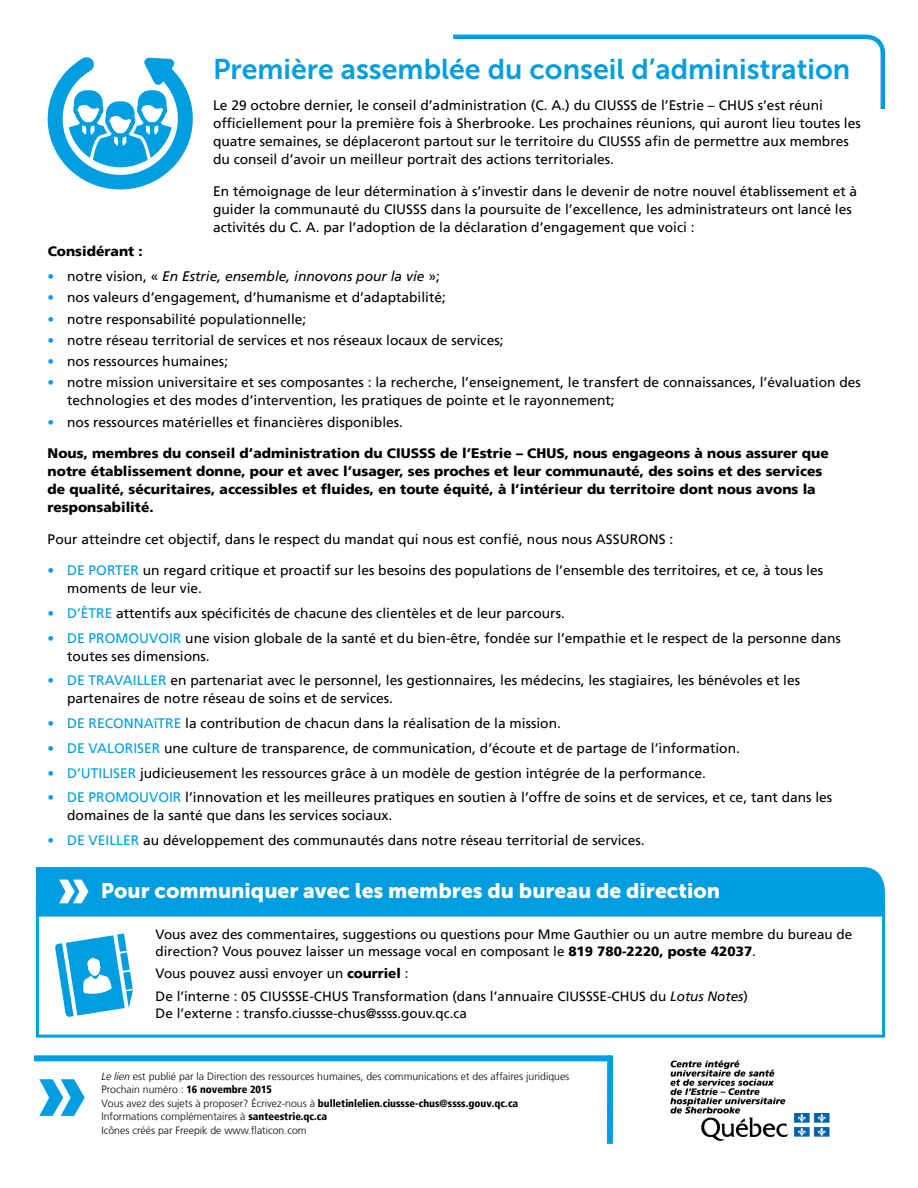
<style>
.page{position:relative;width:918px;height:1188px;background:#fff}
.page>*{position:absolute;margin:0;border:0;box-sizing:border-box;transform-origin:0 0}
.t1{font:28.5px "Museo Sans 700";color:#009ee0}
.t2{font:21px "Museo Sans 900";color:#fff}
.t3{font:13.8px/18px "Frutiger LT";color:#000}
.t4{font:900 13.8px/18px "Frutiger LT";color:#000}
.t5{font:italic 13.8px "Frutiger LT";color:#000}
.t6{font:13.5px/16.2px "Frutiger LT";color:#000}
.t7{font:300 10.5px/13.5px "Frutiger LT";color:#000}
.t8{font:300 10.5px "Frutiger CE";color:#000}
.s1{font-style:normal;font-size:13.5px;color:#009ee0}
.s2{font-style:normal}
.s3{font-size:13.5px;color:#009ee0}
.s4{color:#009ee0}
.s5{font-weight:900}
.s6{font-style:italic}
.s7{font-weight:900;font-stretch:condensed}
</style>
<div class="page">
<svg style="left:453px;top:34px;width:433px;height:76px"></svg>
<svg style="left:39px;top:1079px;width:46px;height:37px"></svg>
<div style="left:607px;top:1055px;width:6px;height:89px;background:#009ee0"></div>
<div style="left:34px;top:1055px;width:576px;height:6px;background:#009ee0"></div>
<img style="left:670px;top:1060px;width:160px;height:81px">
<svg style="left:47px;top:57px;width:146px;height:133px"></svg>
<div style="left:35px;top:867px;width:851px;height:51px;background:#009ee0"></div>
<div style="left:36px;top:900px;width:849px;height:138px;border:3px solid #009ee0"></div>
<svg style="left:59px;top:880px;width:30px;height:23px"></svg>
<svg style="left:55px;top:933px;width:78px;height:84px"></svg>
<h1 class="t1" style="left:213px;top:53px;width:639px">Première assemblée du conseil d’administration</h1>
<p class="t3" style="left:213px;top:96px;width:649px">Le 29 octobre dernier, le conseil d’administration (C. A.) du CIUSSS de l’Estrie – CHUS s’est réuni officiellement pour la première fois à Sherbrooke. Les prochaines réunions, qui auront lieu toutes les quatre semaines, se déplaceront partout sur le territoire du CIUSSS afin de permettre aux membres du conseil d’avoir un meilleur portrait des actions territoriales.</p>
<p class="t3" style="left:213px;top:182px;width:646px">En témoignage de leur détermination à s’investir dans le devenir de notre nouvel établissement et à guider la communauté du CIUSSS dans la poursuite de l’excellence, les administrateurs ont lancé les activités du C. A. par l’adoption de la déclaration d’engagement que voici :</p>
<p class="t4" style="left:48px;top:242px;width:97px">Considérant :</p>
<p class="t5" style="left:48px;top:268px;width:394px"><span class="s1">•</span> <span class="s2">notre vision, «</span> En Estrie, ensemble, innovons pour la vie <span class="s2">»;</span></p>
<p class="t3" style="left:48px;top:289px;width:400px"><span class="s3">•</span> nos valeurs d’engagement, d’humanisme et d’adaptabilité;</p>
<p class="t3" style="left:48px;top:310px;width:260px"><span class="s3">•</span> notre responsabilité populationnelle;</p>
<p class="t3" style="left:48px;top:331px;width:457px"><span class="s3">•</span> notre réseau territorial de services et nos réseaux locaux de services;</p>
<p class="t3" style="left:48px;top:352px;width:182px"><span class="s3">•</span> nos ressources humaines;</p>
<p class="t3" style="left:67px;top:374px;width:795px;text-indent:-20px"><span class="s3">•</span> notre mission universitaire et ses composantes : la recherche, l’enseignement, le transfert de connaissances, l’évaluation des technologies et des modes d’intervention, les pratiques de pointe et le rayonnement;</p>
<p class="t3" style="left:48px;top:413px;width:357px"><span class="s3">•</span> nos ressources matérielles et financières disponibles.</p>
<p class="t4" style="left:48px;top:444px;width:783px">Nous, membres du conseil d’administration du CIUSSS de l’Estrie – CHUS, nous engageons à nous assurer que notre établissement donne, pour et avec l’usager, ses proches et leur communauté, des soins et des services de qualité, sécuritaires, accessibles et fluides, en toute équité, à l’intérieur du territoire dont nous avons la responsabilité.</p>
<p class="t3" style="left:48px;top:530px;width:627px">Pour atteindre cet objectif, dans le respect du mandat qui nous est confié, nous nous ASSURONS :</p>
<p class="t3" style="left:67px;top:561px;width:757px;text-indent:-20px"><span class="s3">•</span> <span class="s4">DE PORTER</span> un regard critique et proactif sur les besoins des populations de l’ensemble des territoires, et ce, à tous les moments de leur vie.</p>
<p class="t3" style="left:48px;top:604px;width:519px"><span class="s3">•</span> <span class="s4">D’ÊTRE</span> attentifs aux spécificités de chacune des clientèles et de leur parcours.</p>
<p class="t3" style="left:67px;top:629px;width:775px;text-indent:-20px"><span class="s3">•</span> <span class="s4">DE PROMOUVOIR</span> une vision globale de la santé et du bien-être, fondée sur l’empathie et le respect de la personne dans toutes ses dimensions.</p>
<p class="t3" style="left:67px;top:672px;width:734px;text-indent:-20px"><span class="s3">•</span> <span class="s4">DE TRAVAILLER</span> en partenariat avec le personnel, les gestionnaires, les médecins, les stagiaires, les bénévoles et les partenaires de notre réseau de soins et de services.</p>
<p class="t3" style="left:48px;top:714px;width:515px"><span class="s3">•</span> <span class="s4">DE RECONNAîTRE</span> la contribution de chacun dans la réalisation de la mission.</p>
<p class="t3" style="left:48px;top:739px;width:694px"><span class="s3">•</span> <span class="s4">DE VALORISER</span> une culture de transparence, de communication, d’écoute et de partage de l’information.</p>
<p class="t3" style="left:48px;top:764px;width:660px"><span class="s3">•</span> <span class="s4">D’UTILISER</span> judicieusement les ressources grâce à un modèle de gestion intégrée de la performance.</p>
<p class="t3" style="left:67px;top:789px;width:767px;text-indent:-20px"><span class="s3">•</span> <span class="s4">DE PROMOUVOIR</span> l’innovation et les meilleures pratiques en soutien à l’offre de soins et de services, et ce, tant dans les domaines de la santé que dans les services sociaux.</p>
<p class="t3" style="left:48px;top:831px;width:598px"><span class="s3">•</span> <span class="s4">DE VEILLER</span> au développement des communautés dans notre réseau territorial de services.</p>
<h2 class="t2" style="left:101px;top:879px;width:621px">Pour communiquer avec les membres du bureau de direction</h2>
<p class="t6" style="left:156px;top:927px;width:698px">Vous avez des commentaires, suggestions ou questions pour Mme Gauthier ou un autre membre du bureau de direction? Vous pouvez laisser un message vocal en composant le <span class="s5">819 780-2220, poste 42037</span>.</p>
<p class="t6" style="left:156px;top:962px;width:594px;line-height:23px">Vous pouvez aussi envoyer un <span class="s5">courriel</span> :<br>De l’interne : 05 CIUSSSE-CHUS Transformation (dans l’annuaire CIUSSSE-CHUS du <span class="s6">Lotus Notes</span>)</p>
<p class="t6" style="left:156px;top:1005px;width:313px">De l’externe : transfo.ciussse-chus@ssss.gouv.qc.ca</p>
<p class="t7" style="left:101px;top:1070px;width:469px"><span class="s6">Le lien</span> est publié par la Direction des ressources humaines, des communications et des affaires juridiques Prochain numéro : <span class="s7">16 novembre 2015<br></span>Vous avez des sujets à proposer? Écrivez-nous à <span class="s7">bulletinlelien.ciussse-chus@ssss.gouv.qc.ca </span>Informations complémentaires à <span class="s7">santeestrie.qc.ca</span></p>
<p class="t8" style="left:101px;top:1124px;width:207px">Icônes créés par Freepik de www.flaticon.com</p>
</div>
